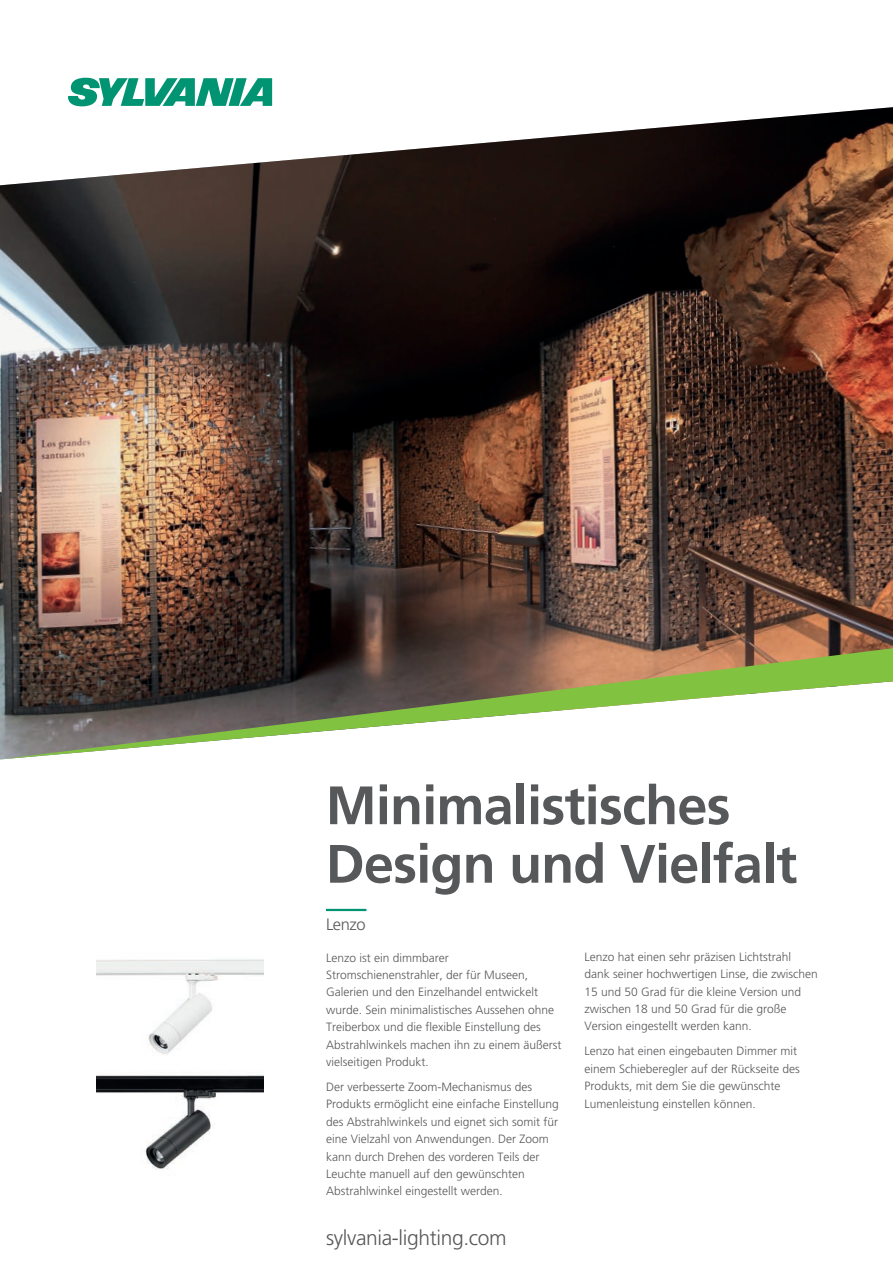
<style>
.page{position:relative;width:893px;height:1263px;background:#fff}
.page>*{position:absolute;margin:0;border:0;box-sizing:border-box;transform-origin:0 0}
.t1{font:700 54px/58.5px "Frutiger LT Std";letter-spacing:-.015em;color:#57585a}
.t2{font:300 21px "Frutiger LT Std";letter-spacing:-.015em;color:#57585a}
.t3{font:300 16.5px "Frutiger LT Std";letter-spacing:-.025em;color:#57585a}
.t4{font:300 12px/17.4px "Frutiger LT Std";color:#57585a}
</style>
<div class="page">
<svg style="left:68px;top:78px;width:204px;height:27px"></svg>
<hr style="left:326px;top:909px;width:40px;height:2px;background:#009472">
<img style="left:0;top:105px;width:893px;height:540px">
<svg style="left:0;top:645px;width:893px;height:114px"></svg>
<img style="left:96px;top:959px;width:168px;height:211px">
<h1 class="t1" style="left:326px;top:776px;width:473px">Minimalistisches<br>Design und Vielfalt</h1>
<h3 class="t3" style="left:326px;top:915px;width:41px">Lenzo</h3>
<p class="t4" style="left:326px;top:949px;width:237px">Lenzo ist ein dimmbarer Stromschienenstrahler, der für Museen, Galerien und den Einzelhandel entwickelt wurde. Sein minimalistisches Aussehen ohne Treiberbox und die flexible Einstellung des Abstrahlwinkels machen ihn zu einem äußerst vielseitigen Produkt.</p>
<p class="t4" style="left:326px;top:1078px;width:234px">Der verbesserte Zoom-Mechanismus des Produkts ermöglicht eine einfache Einstellung des Abstrahlwinkels und eignet sich somit für eine Vielzahl von Anwendungen. Der Zoom kann durch Drehen des vorderen Teils der Leuchte manuell auf den gewünschten Abstrahlwinkel eingestellt werden.</p>
<h2 class="t2" style="left:326px;top:1226px;width:182px">sylvania-lighting.com</h2>
<p class="t4" style="left:584px;top:948px;width:235px">Lenzo hat einen sehr präzisen Lichtstrahl dank seiner hochwertigen Linse, die zwischen 15 und 50 Grad für die kleine Version und zwischen 18 und 50 Grad für die große Version eingestellt werden kann.</p>
<p class="t4" style="left:584px;top:1042px;width:217px">Lenzo hat einen eingebauten Dimmer mit einem Schieberegler auf der Rückseite des Produkts, mit dem Sie die gewünschte Lumenleistung einstellen können.</p>
</div>
